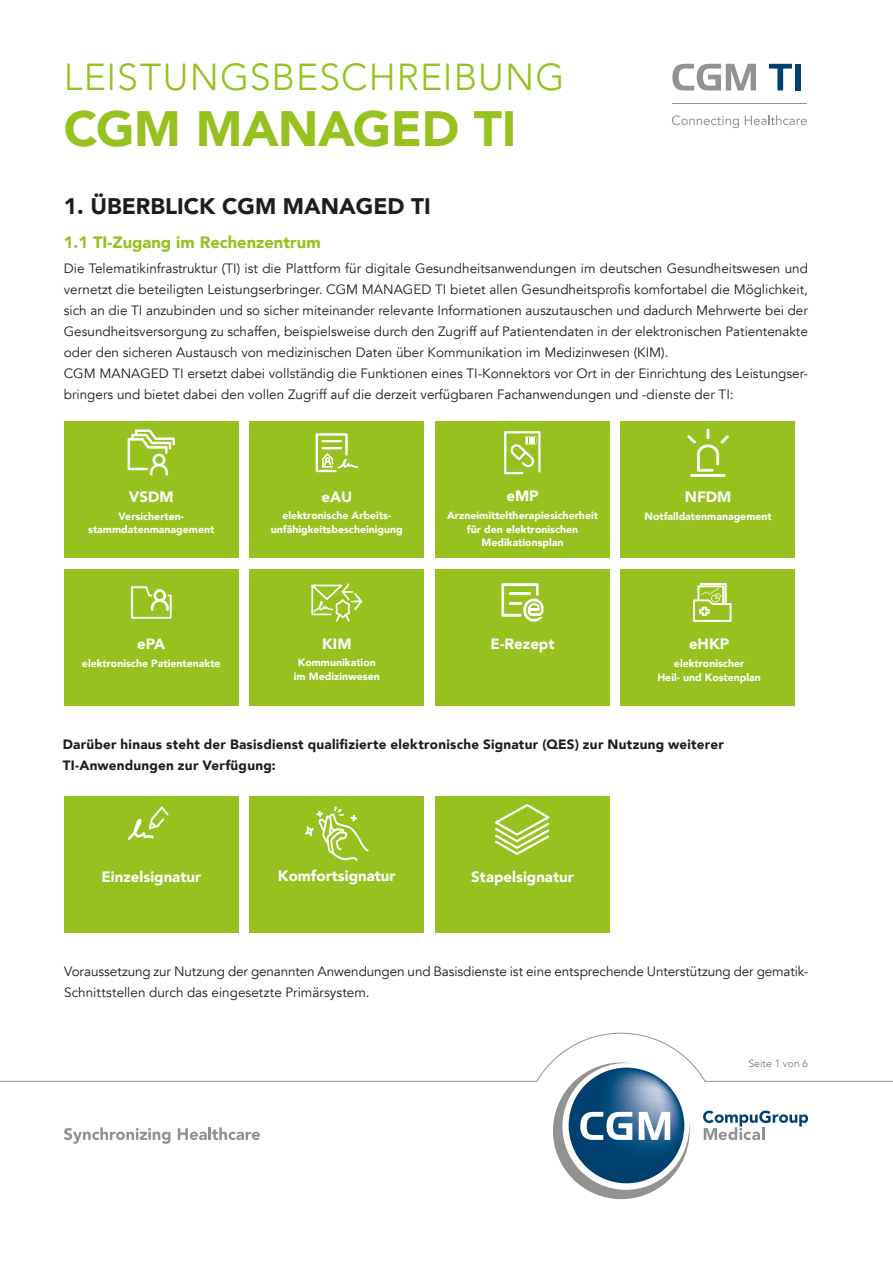
<style>
.page{position:relative;width:893px;height:1263px;background:#fff}
.page>*{position:absolute;margin:0;border:0;box-sizing:border-box;transform-origin:0 0}
.t1{font:900 49.5px "Avenir";letter-spacing:-.01em;color:#96c11f}
.t2{font:300 37.5px "Avenir";letter-spacing:.03em;color:#96c11f}
.t3{font:900 22.5px "Avenir";color:#1d1d1b}
.t4{font:900 16.5px "Avenir";color:#96c11f}
.t5{font:900 15px "Avenir";color:#fff}
.t6{font:13.5px/21px "Avenir";color:#1d1d1b}
.t7{font:900 13.5px/21px "Avenir";letter-spacing:.02em;color:#1d1d1b}
.t8{font:900 10.5px/13.5px "Avenir";color:#fff;text-align:center}
.t9{font:300 10.5px "Avenir";color:#70706f}
</style>
<div class="page">
<svg style="left:0;top:1032px;width:893px;height:168px"></svg>
<hr style="left:672px;top:104px;width:135px;height:1px;background:#939292">
<svg style="left:672px;top:115px;width:67px;height:13px"></svg>
<svg style="left:745px;top:115px;width:62px;height:10px"></svg>
<svg style="left:672px;top:64px;width:84px;height:26px"></svg>
<svg style="left:769px;top:64px;width:23px;height:26px"></svg>
<div style="left:795px;top:64px;width:5px;height:26px;background:#004170"></div>
<div style="left:64px;top:422px;width:174px;height:136px;background:#96c11f"></div>
<div style="left:64px;top:569px;width:174px;height:137px;background:#96c11f"></div>
<div style="left:64px;top:796px;width:174px;height:136px;background:#96c11f"></div>
<div style="left:250px;top:422px;width:174px;height:136px;background:#96c11f"></div>
<div style="left:250px;top:569px;width:174px;height:137px;background:#96c11f"></div>
<div style="left:250px;top:796px;width:174px;height:136px;background:#96c11f"></div>
<div style="left:435px;top:422px;width:174px;height:136px;background:#96c11f"></div>
<div style="left:435px;top:569px;width:174px;height:137px;background:#96c11f"></div>
<div style="left:435px;top:796px;width:174px;height:136px;background:#96c11f"></div>
<div style="left:621px;top:422px;width:174px;height:136px;background:#96c11f"></div>
<div style="left:621px;top:569px;width:174px;height:137px;background:#96c11f"></div>
<svg style="left:128px;top:429px;width:47px;height:47px"></svg>
<svg style="left:504px;top:431px;width:37px;height:43px"></svg>
<svg style="left:688px;top:428px;width:41px;height:49px"></svg>
<svg style="left:131px;top:586px;width:41px;height:33px"></svg>
<svg style="left:315px;top:433px;width:43px;height:39px"></svg>
<svg style="left:128px;top:806px;width:40px;height:34px"></svg>
<svg style="left:495px;top:804px;width:55px;height:51px"></svg>
<svg style="left:305px;top:806px;width:64px;height:55px"></svg>
<svg style="left:311px;top:583px;width:52px;height:39px"></svg>
<svg style="left:501px;top:583px;width:43px;height:39px"></svg>
<svg style="left:693px;top:583px;width:39px;height:39px"></svg>
<h2 class="t2" style="left:64px;top:55px;width:502px">LEISTUNGSBESCHREIBUNG</h2>
<h1 class="t1" style="left:64px;top:86px;width:454px">CGM MANAGED TI</h1>
<h3 class="t3" style="left:64px;top:187px;width:369px">1. ÜBERBLICK CGM MANAGED TI</h3>
<p class="t4" style="left:64px;top:228px;width:258px">1.1 TI-Zugang im Rechenzentrum</p>
<p class="t6" style="left:64px;top:258px;width:746px">Die Telematikinfrastruktur (TI) ist die Plattform für digitale Gesundheitsanwendungen im deutschen Gesundheitswesen und vernetzt die beteiligten Leistungserbringer. CGM MANAGED TI bietet allen Gesundheitsprofis komfortabel die Möglichkeit, sich an die TI anzubinden und so sicher miteinander relevante Informationen auszutauschen und dadurch Mehrwerte bei der Gesundheitsversorgung zu schaffen, beispielsweise durch den Zugriff auf Patientendaten in der elektronischen Patientenakte oder den sicheren Austausch von medizinischen Daten über Kommunikation im Medizinwesen (KIM).<br>CGM MANAGED TI ersetzt dabei vollständig die Funktionen eines TI-Konnektors vor Ort in der Einrichtung des Leistungser&shy;bringers und bietet dabei den vollen Zugriff auf die derzeit verfügbaren Fachanwendungen und -dienste der TI:</p>
<p class="t5" style="left:129px;top:484px;width:46px">VSDM</p>
<p class="t8" style="left:88px;top:509px;width:128px">Versicherten&shy;stammdatenmanagement</p>
<p class="t5" style="left:137px;top:631px;width:30px">ePA</p>
<p class="t8" style="left:82px;top:656px;width:140px">elektronische Patientenakte</p>
<p class="t5" style="left:321px;top:483px;width:32px">eAU</p>
<p class="t8" style="left:271px;top:509px;width:134px">elektronische Arbeits&shy;unfähigkeitsbescheinigung</p>
<p class="t5" style="left:322px;top:630px;width:31px">KIM</p>
<p class="t8" style="left:294px;top:656px;width:87px">Kommunikation im Medizinwesen</p>
<p class="t5" style="left:506px;top:483px;width:34px">eMP</p>
<p class="t8" style="left:447px;top:509px;width:152px">Arzneimitteltherapiesicherheit für den elektronischen<br>Medikationsplan</p>
<p class="t5" style="left:685px;top:484px;width:48px">NFDM</p>
<p class="t8" style="left:644px;top:509px;width:129px">Notfalldatenmanagement</p>
<p class="t5" style="left:491px;top:631px;width:65px">E-Rezept</p>
<p class="t5" style="left:689px;top:631px;width:42px">eHKP</p>
<p class="t8" style="left:657px;top:656px;width:105px">elektronischer<br>Heil- und Kostenplan</p>
<p class="t7" style="left:63px;top:733px;width:663px">Darüber hinaus steht der Basisdienst qualifizierte elektronische Signatur (QES) zur Nutzung weiterer<br>TI-Anwendungen zur Verfügung:</p>
<p class="t5" style="left:101px;top:864px;width:101px">Einzelsignatur</p>
<p class="t5" style="left:278px;top:863px;width:119px">Komfortsignatur</p>
<p class="t5" style="left:471px;top:864px;width:104px">Stapelsignatur</p>
<p class="t6" style="left:64px;top:961px;width:746px">Voraussetzung zur Nutzung der genannten Anwendungen und Basisdienste ist eine entsprechende Unterstützung der gematik-<br>Schnittstellen durch das eingesetzte Primärsystem.</p>
<p class="t9" style="left:748px;top:1057px;width:61px">Seite 1 von 6</p>
</div>
